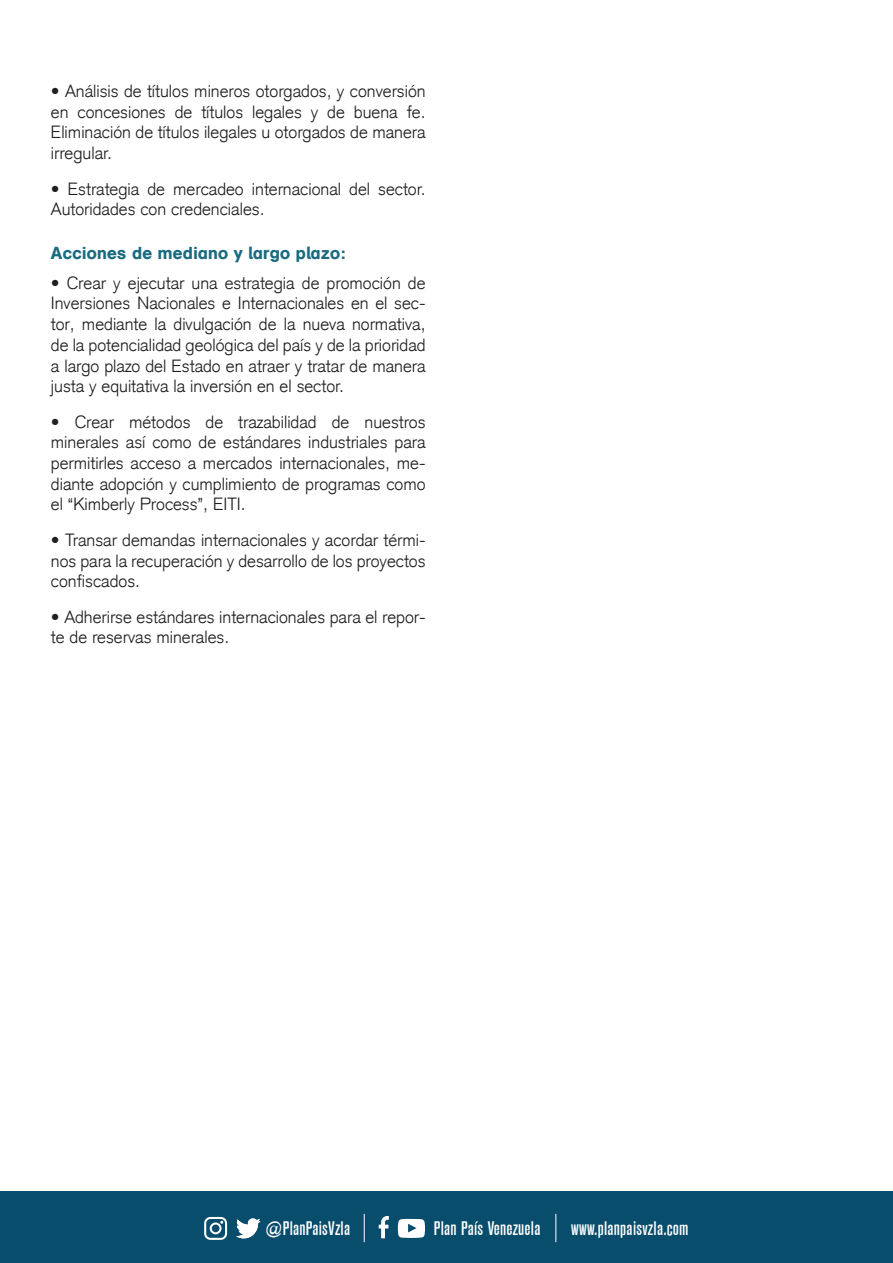
<style>
.page{position:relative;width:893px;height:1263px;background:#fff}
.page>*{position:absolute;margin:0;border:0;box-sizing:border-box;transform-origin:0 0}
.t1{font:500 19.5px "Akzidenz Grot Con BQ";letter-spacing:.015em;color:#fff}
.t2{font:300 17.25px/20.7px "Akzidenz Grotesk CE";color:#211e1e;text-align:justify}
.t3{font:500 17.25px "AG Schulbuch BQ";letter-spacing:.02em;color:#1a6b80}
</style>
<div class="page">
<div style="left:0;top:1191px;width:893px;height:72px;background:#094d6c"></div>
<svg style="left:204px;top:1217px;width:23px;height:23px"></svg>
<svg style="left:236px;top:1218px;width:24px;height:20px"></svg>
<svg style="left:379px;top:1216px;width:10px;height:22px"></svg>
<svg style="left:364px;top:1214px;width:1px;height:28px"></svg>
<svg style="left:555px;top:1214px;width:1px;height:28px"></svg>
<svg style="left:397px;top:1219px;width:28px;height:19px"></svg>
<p class="t2" style="left:51px;top:81px;width:376px">• Análisis de títulos mineros otorgados, y conversión en concesiones de títulos legales y de buena fe.<br>Eliminación de títulos ilegales u otorgados de manera irregular.</p>
<p class="t2" style="left:51px;top:178px;width:376px">• Estrategia de mercadeo internacional del sector.<br>Autoridades con credenciales.</p>
<p class="t3" style="left:51px;top:243px;width:296px">Acciones de mediano y largo plazo:</p>
<p class="t2" style="left:51px;top:272px;width:376px">• Crear y ejecutar una estrategia de promoción de Inversiones Nacionales e Internacionales en el sec&shy;tor, mediante la divulgación de la nueva normativa, de la potencialidad geológica del país y de la prioridad a largo plazo del Estado en atraer y tratar de manera justa y equitativa la inversión en el sector.</p>
<p class="t2" style="left:51px;top:411px;width:376px">• Crear métodos de trazabilidad de nuestros minerales así como de estándares industriales para permitirles acceso a mercados internacionales, me&shy;diante adopción y cumplimiento de programas como el “Kimberly Process”, EITI.</p>
<p class="t2" style="left:51px;top:529px;width:376px">• Transar demandas internacionales y acordar térmi&shy;nos para la recuperación y desarrollo de los proyectos confiscados.</p>
<p class="t2" style="left:51px;top:606px;width:376px">• Adherirse estándares internacionales para el repor&shy;te de reservas minerales.</p>
<p class="t1" style="left:265px;top:1217px;width:86px">@PlanPaisVzla</p>
<p class="t1" style="left:434px;top:1217px;width:108px">Plan País Venezuela</p>
<p class="t1" style="left:571px;top:1217px;width:119px">www.planpaisvzla.com</p>
</div>
